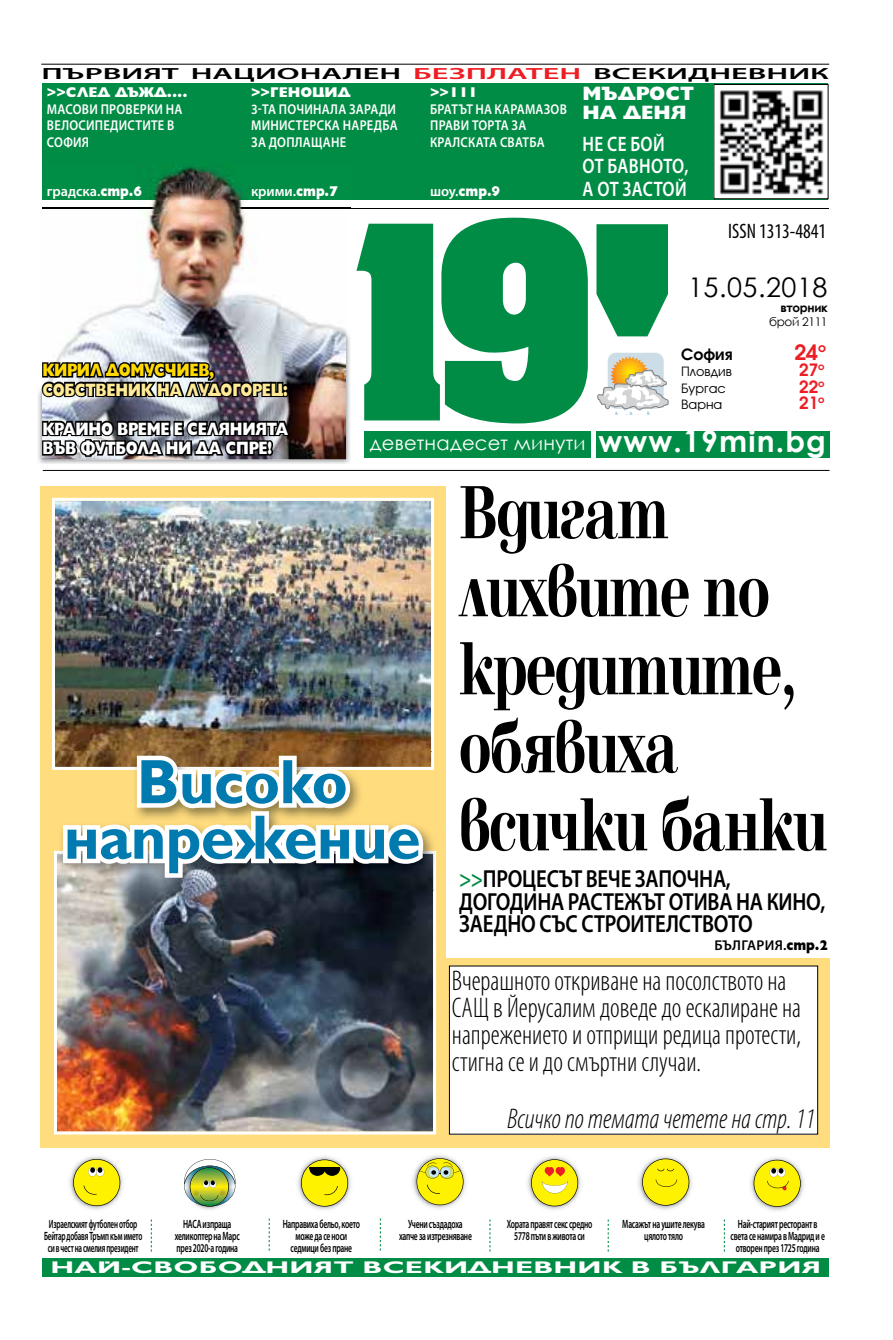
<style>
.page{position:relative;width:893px;height:1340px;background:#fff}
.page>*{position:absolute;margin:0;border:0;box-sizing:border-box;transform-origin:0 0}
.t1{font:700 78px/78px "Elfin CYR";letter-spacing:-.025em;color:#000;scale:.74 1}
.t2{font:700 63px/55.5px "Gilt";letter-spacing:-.01em;color:#007aaf;text-align:center}
.t3{font:700 29.85px "Century Gothic";letter-spacing:.04em;color:#fff}
.t4{font:300 condensed 28.5px/27px "Myriad Pro";color:#000;scale:.95 1}
.t5{font:italic 300 condensed 28.5px "Myriad Pro";color:#000;scale:.95 1}
.t6{font:27px "Century Gothic";letter-spacing:.02em;color:#000}
.t7{font:600 24.75px/22.5px "Myriad Pro";letter-spacing:-.01em;color:#000;scale:.84 1}
.t8{font:700 22.35px "Avanti CYR";color:#ed1d24}
.t9{font:600 21px/22.5px "Myriad Pro";letter-spacing:.02em;color:#fff;scale:.82 1}
.t10{font:condensed 21px "Myriad Pro";color:#000;scale:.95 1}
.t11{font:19.5px "Century Gothic";letter-spacing:.01em;color:#fff}
.t12{font:800 19.5px/19.5px "Gilt";color:#fff}
.t13{font:800 18px/19.5px "Gilt";letter-spacing:-.02em;color:#fff;scale:.8 1}
.t14{font:800 18px "Gilt";letter-spacing:-.02em;color:#ffea95;scale:.8 1}
.t15{font:800 18px "Gilt";letter-spacing:-.02em;color:#ffda00;scale:.8 1}
.t16{font:700 17.85px "Avanti CYR";color:#ed1d24}
.t17{font:700 16.95px "Gilt";letter-spacing:.01em;color:#fff;scale:1.68 1}
.t18{font:700 16.35px "Avanti CYR";color:#000}
.t19{font:600 16.2px "Myriad Pro";color:#000;scale:2 1}
.t20{font:600 14.25px/16.5px "Myriad Pro";letter-spacing:.02em;color:#fff;scale:.88 1}
.t21{font:800 14.25px "Gilt";color:#fff}
.t22{font:600 14.25px "Myriad Pro";letter-spacing:.02em;color:#000}
.t23{font:600 14.25px "Myriad Pro";color:#fff}
.t24{font:600 14.25px "Myriad Pro";letter-spacing:.02em;color:#fff}
.t25{font:800 14.25px "Gilt";color:#fff;scale:.89 1}
.t26{font:13.35px "Avanti CYR";color:#000}
.t27{font:600 12px/12px "Myriad Pro";letter-spacing:-.03em;color:#000;text-align:center;scale:.63 1}
.t28{font:600 12px/12px "Myriad Pro";letter-spacing:-.03em;color:#000;text-align:center;scale:.59 1}
.t29{font:12px "Century Gothic";letter-spacing:-.03em;color:#000}
.t30{font:700 12px "Century Gothic";letter-spacing:-.03em;color:#000}
.s1{color:#ed1d24}
.s2{font-family:"Gilt";font-weight:800}
.s3{font-family:"Myriad Pro";font-weight:600}
.s4{color:#008c44}
</style>
<div class="page">
<svg style="left:596px;top:224px;width:72px;height:112px;background:#1e995a"></svg>
<div style="left:364px;top:431px;width:465px;height:27px;background:#008c44"></div>
<div style="left:591px;top:426px;width:5px;height:34px;background:#fff"></div>
<hr style="left:43px;top:208px;width:786px;height:1px;background:#000">
<svg style="left:356px;top:218px;width:232px;height:205px"></svg>
<hr style="left:43px;top:470px;width:786px;height:1px;background:#000">
<hr style="left:41px;top:64px;width:788px;height:1px;background:#000">
<div style="left:43px;top:83px;width:785px;height:117px;background:#008c44"></div>
<div style="left:714px;top:84px;width:114px;height:115px;background:#fff"></div>
<img style="left:719px;top:90px;width:105px;height:105px">
<div style="left:40px;top:486px;width:406px;height:662px;background:#ffdd7e"></div>
<div style="left:405px;top:959px;width:424px;height:189px;background:#ffdd7e"></div>
<div style="left:608px;top:353px;width:56px;height:56px;background:#ccdde7;border-radius:8px"></div>
<img style="left:612px;top:356px;width:37px;height:14px">
<svg style="left:597px;top:370px;width:71px;height:45px"></svg>
<img style="left:38px;top:207px;width:313px;height:257px">
<img style="left:42px;top:121px;width:304px;height:338px">
<img style="left:43px;top:208px;width:303px;height:1px">
<svg style="left:40px;top:357px;width:252px;height:114px;background:#66666c"></svg>
<img style="left:412px;top:1155px;width:54px;height:54px">
<svg style="left:416px;top:1158px;width:48px;height:47px;background:#e0db47"></svg>
<svg style="left:151px;top:1219px;width:1px;height:32px"></svg>
<svg style="left:269px;top:1218px;width:1px;height:32px"></svg>
<svg style="left:380px;top:1218px;width:1px;height:32px"></svg>
<svg style="left:490px;top:1219px;width:1px;height:32px"></svg>
<svg style="left:608px;top:1219px;width:1px;height:32px"></svg>
<svg style="left:724px;top:1219px;width:1px;height:32px"></svg>
<img style="left:197px;top:1206px;width:24px;height:4px">
<img style="left:184px;top:1159px;width:51px;height:47px">
<img style="left:750px;top:1157px;width:54px;height:54px">
<svg style="left:754px;top:1159px;width:47px;height:47px;background:#e8de3a"></svg>
<img style="left:527px;top:1156px;width:54px;height:54px">
<svg style="left:531px;top:1159px;width:47px;height:47px;background:#ecd844"></svg>
<img style="left:69px;top:1156px;width:54px;height:54px">
<svg style="left:73px;top:1158px;width:47px;height:48px;background:#e7df3d"></svg>
<img style="left:297px;top:1156px;width:54px;height:54px">
<svg style="left:301px;top:1159px;width:47px;height:47px;background:#d6cd32"></svg>
<hr style="left:309px;top:1167px;width:31px;height:1px;background:#000">
<img style="left:638px;top:1156px;width:54px;height:54px">
<svg style="left:642px;top:1158px;width:47px;height:47px;background:#ece231"></svg>
<div style="left:43px;top:1258px;width:786px;height:18px;background:#008c44"></div>
<img style="left:52px;top:498px;width:382px;height:271px">
<img style="left:54px;top:850px;width:382px;height:284px">
<img style="left:59px;top:853px;width:374px;height:37px">
<svg style="left:59px;top:751px;width:372px;height:131px"></svg>
<div style="left:449px;top:966px;width:369px;height:168px;background:#fff"></div>
<div style="left:449px;top:965px;width:369px;height:169px;border:1px solid #000"></div>
<h3 class="t19" style="left:42px;top:63px;width:395px">ПЪРВИЯТ НАЦИОНАЛЕН <span class="s1">БЕЗПЛАТЕН</span> ВСЕКИДНЕВНИК</h3>
<p class="t21" style="left:47px;top:84px;width:142px">&gt;&gt;СЛЕД ДЪЖД....</p>
<p class="t20" style="left:47px;top:100px;width:156px">MАСОВИ ПРОВЕРКИ НА<br>ВЕЛОСИПЕДИСТИТЕ В<br>СОФИЯ</p>
<p class="t23" style="left:47px;top:182px;width:97px">градска.<span class="s2">стр.6</span></p>
<p class="t21" style="left:251px;top:84px;width:101px">&gt;&gt;ГЕНОЦИД</p>
<p class="t20" style="left:251px;top:100px;width:168px">3-ТА ПОЧИНАЛА ЗАРАДИ<br>МИНИСТЕРСКА НАРЕДБА<br>ЗА ДОПЛАЩАНЕ</p>
<p class="t24" style="left:251px;top:182px;width:88px">крими.<span class="s2">стр.7</span></p>
<p class="t21" style="left:430px;top:84px;width:49px">&gt;&gt;111</p>
<p class="t20" style="left:430px;top:100px;width:157px">БРАТЪТ НА КАРАМАЗОВ<br>ПРАВИ ТОРТА ЗА<br>КРАЛСКАТА СВАТБА</p>
<p class="t25" style="left:430px;top:183px;width:80px"><span class="s3">шоу.</span>стр.9</p>
<h3 class="t12" style="left:582px;top:84px;width:113px">МЪДРОСТ<br>НА ДЕНЯ</h3>
<h3 class="t9" style="left:582px;top:132px;width:131px">НЕ СЕ БОЙ<br>ОТ БАВНОТО,<br>А ОТ ЗАСТОЙ</h3>
<h3 class="t10" style="left:728px;top:218px;width:104px">ISSN 1313-4841</h3>
<h3 class="t15" style="left:43px;top:360px;width:216px">КИРИЛ ДОМУСЧИЕВ,</h3>
<h3 class="t14" style="left:43px;top:379px;width:308px">СОБСТВЕНИК НА ЛУДОГОРЕЦ:</h3>
<h3 class="t13" style="left:43px;top:419px;width:309px">КРАЙНО ВРЕМЕ Е СЕЛЯНИЯТА<br>ВЪВ ФУТБОЛА НИ ДА СПРЕ!</h3>
<h3 class="t11" style="left:370px;top:429px;width:217px">деветнадесет минути</h3>
<h3 class="t6" style="left:688px;top:268px;width:141px">15.05.2018</h3>
<p class="t30" style="left:780px;top:298px;width:49px">вторник</p>
<p class="t29" style="left:769px;top:313px;width:60px">брой 2111</p>
<h3 class="t18" style="left:681px;top:344px;width:53px">София</h3>
<h3 class="t8" style="left:794px;top:338px;width:33px">24<sup>о</sup></h3>
<p class="t26" style="left:681px;top:364px;width:52px">Пловдив</p>
<h3 class="t16" style="left:799px;top:359px;width:27px">27<sup>о</sup></h3>
<p class="t26" style="left:681px;top:380px;width:46px">Бургас</p>
<h3 class="t16" style="left:799px;top:375px;width:27px">22<sup>о</sup></h3>
<p class="t26" style="left:681px;top:397px;width:43px">Варна</p>
<h3 class="t16" style="left:799px;top:392px;width:27px">21<sup>о</sup></h3>
<h3 class="t3" style="left:598px;top:419px;width:229px">www.19min.bg</h3>
<h2 class="t2" style="left:64px;top:755px;width:358px">Високо напрежение</h2>
<h1 class="t1" style="left:459px;top:475px;width:499px">Вдигат лихвите по кредитите, обявиха всички банки</h1>
<h3 class="t7" style="left:459px;top:867px;width:438px"><span class="s4">&gt;&gt;</span>ПРОЦЕСЪТ ВЕЧЕ ЗАПОЧНА,<br>ДОГОДИНА РАСТЕЖЪТ ОТИВА НА КИНО,<br>ЗАЕДНО СЪС СТРОИТЕЛСТВОТО</h3>
<p class="t22" style="left:714px;top:936px;width:115px">БЪЛГАРИЯ.<span class="s2">стр.2</span></p>
<h3 class="t4" style="left:452px;top:966px;width:369px">Вчерашното откриване на посолството на САЩ в Йерусалим доведе до ескалиране на напрежението и отприщи редица протести, стигна се и до смъртни случаи.</h3>
<h3 class="t5" style="left:508px;top:1101px;width:325px">Всичко по темата четете на стр. 11</h3>
<p class="t28" style="left:44px;top:1217px;width:168px">Израелският футболен отбор<br>Бейтар добавя Тръмп към името си в чест на смелия президент</p>
<p class="t27" style="left:175px;top:1217px;width:105px">НАСА изпраща хеликоптер на Марс през 2020-а година</p>
<p class="t27" style="left:283px;top:1217px;width:124px">Направиха бельо, което може да се носи седмици без пране</p>
<p class="t27" style="left:399px;top:1217px;width:117px">Учени създадоха хапче за изтрезняване</p>
<p class="t27" style="left:507px;top:1217px;width:138px">Хората правят секс средно<br>5778 пъти в живота си</p>
<p class="t27" style="left:622px;top:1217px;width:133px">Масажът на ушите лекува цялото тяло</p>
<p class="t27" style="left:730px;top:1217px;width:151px">Най-старият ресторант в света се намира в Мадрид и е отворен през 1725 година</p>
<h3 class="t17" style="left:50px;top:1257px;width:460px">НАЙ-СВОБОДНИЯТ ВСЕКИДНЕВНИК В БЪЛГАРИЯ</h3>
</div>
